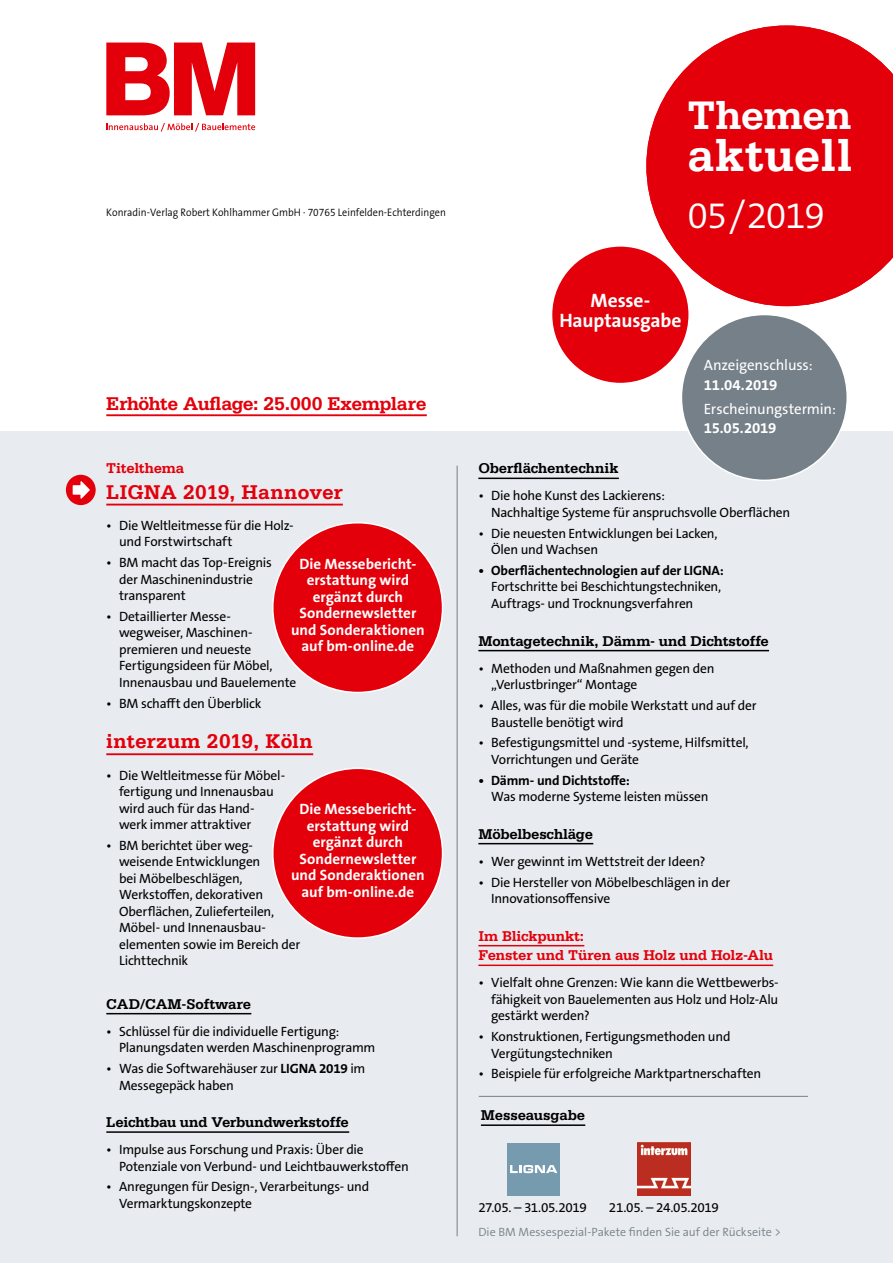
<style>
.page{position:relative;width:893px;height:1263px;background:#fff}
.page>*{position:absolute;margin:0;border:0;box-sizing:border-box;transform-origin:0 0}
.t1{font:700 48px "Serifa Std";letter-spacing:.01em;color:#fff}
.t2{font:700 42px/39px "Serifa Std";letter-spacing:-.015em;color:#fff}
.t3{font:300 37.5px "The Sans B W4";letter-spacing:-.035em;color:#fff}
.t4{font:700 21px "Serifa Std";letter-spacing:-.005em;color:#e3000b}
.t5{font:700 19.5px "Serifa Std";letter-spacing:-.025em;color:#e3000b}
.t6{font:700 19.5px/20.7px "The Sans B W7";letter-spacing:-.01em;color:#fff;text-align:center}
.t7{font:700 15px/16.5px "The Sans B W7";color:#fff;text-align:center}
.t8{font:700 15px "Serifa Std";letter-spacing:-.015em;color:#000}
.t9{font:700 15px/19.6px "Serifa Std";letter-spacing:-.015em;color:#e3000b}
.t10{font:15px "The Sans B W5 Plain";letter-spacing:-.01em;color:#fff}
.t11{font:13.5px/16.5px "The Sans B W5 Plain";letter-spacing:-.015em;color:#000}
.t12{font:700 13.5px "The Sans B W7";letter-spacing:-.01em;color:#000}
.t13{font:300 12px "The Sans B W4";color:#758089}
.t14{font:300 10.95px "The Sans B W4";color:#000;scale:.93 1}
.s1{font-family:"The Sans B W7";font-weight:700}
</style>
<div class="page">
<svg style="left:106px;top:123px;width:149px;height:9px"></svg>
<svg style="left:106px;top:43px;width:149px;height:72px"></svg>
<div style="left:0;top:432px;width:893px;height:831px;background:#e8ecf0"></div>
<hr style="left:457px;top:466px;width:1px;height:770px;background:#758089">
<div style="left:66px;top:475px;width:30px;height:30px;background:#e3000b;border-radius:50%"></div>
<svg style="left:73px;top:481px;width:17px;height:18px"></svg>
<hr style="left:106px;top:504px;width:237px;height:1px;background:#e3000b">
<hr style="left:106px;top:753px;width:207px;height:2px;background:#e3000b">
<hr style="left:106px;top:1013px;width:145px;height:1px;background:#000">
<hr style="left:106px;top:1131px;width:243px;height:2px;background:#000">
<hr style="left:478px;top:478px;width:141px;height:1px;background:#000">
<hr style="left:478px;top:650px;width:291px;height:1px;background:#000">
<hr style="left:478px;top:843px;width:115px;height:1px;background:#000">
<hr style="left:478px;top:945px;width:106px;height:1px;background:#e3000b">
<hr style="left:478px;top:964px;width:295px;height:2px;background:#e3000b">
<hr style="left:481px;top:1124px;width:104px;height:2px;background:#000">
<svg style="left:646px;top:26px;width:247px;height:280px;background:#e7252e"></svg>
<hr style="left:106px;top:414px;width:321px;height:2px;background:#e3000b">
<div style="left:552px;top:246px;width:137px;height:138px;background:#e3000b;border-radius:50%"></div>
<div style="left:681px;top:314px;width:166px;height:166px;background:#758089;border-radius:50%"></div>
<div style="left:273px;top:523px;width:170px;height:169px;background:#e3000b;border-radius:50%"></div>
<div style="left:273px;top:768px;width:170px;height:170px;background:#e3000b;border-radius:50%"></div>
<hr style="left:479px;top:1096px;width:329px;height:1px;background:#758089">
<img style="left:638px;top:1143px;width:53px;height:52px">
<div style="left:507px;top:1143px;width:53px;height:52px;background:#769aae"></div>
<svg style="left:510px;top:1165px;width:47px;height:8px"></svg>
<p class="t14" style="left:106px;top:205px;width:367px">Konradin-Verlag Robert Kohlhammer GmbH · 70765 Leinfelden-Echterdingen</p>
<h3 class="t5" style="left:106px;top:392px;width:322px">Erhöhte Auflage: 25.000 Exemplare</h3>
<p class="t9" style="left:106px;top:458px;width:79px">Titelthema</p>
<h3 class="t4" style="left:106px;top:479px;width:238px">LIGNA 2019, Hannover</h3>
<p class="t11" style="left:119px;top:517px;width:176px;text-indent:-13px">• Die Weltleitmesse für die Holz&shy;und Forstwirtschaft</p>
<p class="t11" style="left:119px;top:554px;width:154px;text-indent:-13px">• BM macht das Top-Ereignis der Maschinenindustrie transparent</p>
<p class="t11" style="left:119px;top:608px;width:179px;text-indent:-13px">• Detaillierter Messe&shy;wegweiser, Maschinen&shy;premieren und neueste<br>Fertigungsideen für Möbel,<br>Innenausbau und Bauelemente</p>
<p class="t11" style="left:106px;top:695px;width:157px">• BM schafft den Überblick</p>
<h3 class="t4" style="left:106px;top:729px;width:208px">interzum 2019, Köln</h3>
<p class="t11" style="left:119px;top:767px;width:168px;text-indent:-13px">• Die Weltleitmesse für Möbel&shy;fertigung und Innenausbau wird auch für das Hand&shy;werk immer attraktiver</p>
<p class="t11" style="left:119px;top:837px;width:183px;text-indent:-13px">• BM berichtet über weg&shy;weisende Entwicklungen<br>bei Möbelbeschlägen,<br>Werkstoffen, dekorativen<br>Oberflächen, Zulieferteilen,<br>Möbel- und Innenausbau&shy;elementen sowie im Bereich der<br>Lichttechnik</p>
<p class="t8" style="left:106px;top:995px;width:146px">CAD/CAM-Software</p>
<p class="t11" style="left:119px;top:1023px;width:258px;text-indent:-13px">• Schlüssel für die individuelle Fertigung:<br>Planungsdaten werden Maschinenprogramm</p>
<p class="t11" style="left:119px;top:1060px;width:248px;text-indent:-13px">• Was die Softwarehäuser zur <span class="s1">LIGNA 2019</span> im<br>Messegepäck haben</p>
<p class="t8" style="left:106px;top:1113px;width:244px">Leichtbau und Verbundwerkstoffe</p>
<p class="t11" style="left:119px;top:1141px;width:291px;text-indent:-13px">• Impulse aus Forschung und Praxis: Über die<br>Potenziale von Verbund- und Leichtbauwerkstoffen</p>
<p class="t11" style="left:119px;top:1179px;width:252px;text-indent:-13px">• Anregungen für Design-, Verarbeitungs- und<br>Vermarktungskonzepte</p>
<p class="t7" style="left:291px;top:555px;width:135px">Die Messebericht&shy;erstattung wird ergänzt durch<br>Sondernewsletter und Sonderaktionen auf bm-online.de</p>
<p class="t7" style="left:291px;top:801px;width:135px">Die Messebericht&shy;erstattung wird ergänzt durch<br>Sondernewsletter und Sonderaktionen auf bm-online.de</p>
<h2 class="t2" style="left:687px;top:95px;width:167px">Themen</h2>
<h1 class="t1" style="left:687px;top:127px;width:167px">aktuell</h1>
<h3 class="t3" style="left:687px;top:191px;width:139px">05/2019</h3>
<h2 class="t2" style="left:687px;top:105px;width:167px">Themen aktuell</h2>
<h3 class="t6" style="left:559px;top:290px;width:124px">Messe-<br>Hauptausgabe</h3>
<p class="t10" style="left:704px;top:356px;width:111px">Anzeigenschluss:</p>
<p class="t7" style="left:704px;top:377px;width:75px">11.04.2019</p>
<p class="t10" style="left:704px;top:399px;width:134px">Erscheinungstermin:</p>
<p class="t7" style="left:704px;top:420px;width:74px">15.05.2019</p>
<p class="t8" style="left:478px;top:460px;width:142px">Oberflächentechnik</p>
<p class="t11" style="left:491px;top:488px;width:301px;text-indent:-13px">• Die hohe Kunst des Lackierens:<br>Nachhaltige Systeme für anspruchsvolle Oberflächen</p>
<p class="t11" style="left:491px;top:525px;width:228px;text-indent:-13px">• Die neuesten Entwicklungen bei Lacken,<br>Ölen und Wachsen</p>
<p class="t12" style="left:478px;top:562px;width:247px">• Oberflächentechnologien auf der LIGNA:</p>
<p class="t11" style="left:491px;top:579px;width:232px">Fortschritte bei Beschichtungstechniken,<br>Auftrags- und Trocknungsverfahren</p>
<p class="t8" style="left:478px;top:632px;width:292px">Montagetechnik, Dämm- und Dichtstoffe</p>
<p class="t11" style="left:491px;top:660px;width:225px;text-indent:-13px">• Methoden und Maßnahmen gegen den „Verlustbringer“ Montage</p>
<p class="t11" style="left:491px;top:697px;width:267px;text-indent:-13px">• Alles, was für die mobile Werkstatt und auf der<br>Baustelle benötigt wird</p>
<p class="t11" style="left:491px;top:734px;width:259px;text-indent:-13px">• Befestigungsmittel und -systeme, Hilfsmittel,<br>Vorrichtungen und Geräte</p>
<p class="t12" style="left:478px;top:771px;width:153px">• Dämm- und Dichtstoffe:</p>
<p class="t11" style="left:491px;top:788px;width:219px">Was moderne Systeme leisten müssen</p>
<p class="t8" style="left:478px;top:825px;width:116px">Möbelbeschläge</p>
<p class="t11" style="left:478px;top:853px;width:228px">• Wer gewinnt im Wettstreit der Ideen?</p>
<p class="t11" style="left:491px;top:874px;width:241px;text-indent:-13px">• Die Hersteller von Möbelbeschlägen in der<br>Innovationsoffensive</p>
<p class="t9" style="left:478px;top:926px;width:296px">Im Blickpunkt:<br>Fenster und Türen aus Holz und Holz-Alu</p>
<p class="t11" style="left:491px;top:975px;width:289px;text-align:justify;text-indent:-13px">• Vielfalt ohne Grenzen: Wie kann die Wettbewerbs&shy;fähigkeit von Bauelementen aus Holz und Holz-Alu gestärkt werden?</p>
<p class="t11" style="left:491px;top:1028px;width:241px;text-indent:-13px">• Konstruktionen, Fertigungsmethoden und<br>Vergütungstechniken</p>
<p class="t11" style="left:478px;top:1066px;width:284px">• Beispiele für erfolgreiche Marktpartnerschaften</p>
<p class="t8" style="left:481px;top:1106px;width:106px">Messeausgabe</p>
<p class="t11" style="left:478px;top:1199px;width:110px">27.05. – 31.05.2019</p>
<p class="t11" style="left:609px;top:1199px;width:112px">21.05. – 24.05.2019</p>
<p class="t13" style="left:478px;top:1224px;width:304px">Die BM Messespezial-Pakete finden Sie auf der Rückseite &gt;</p>
</div>
